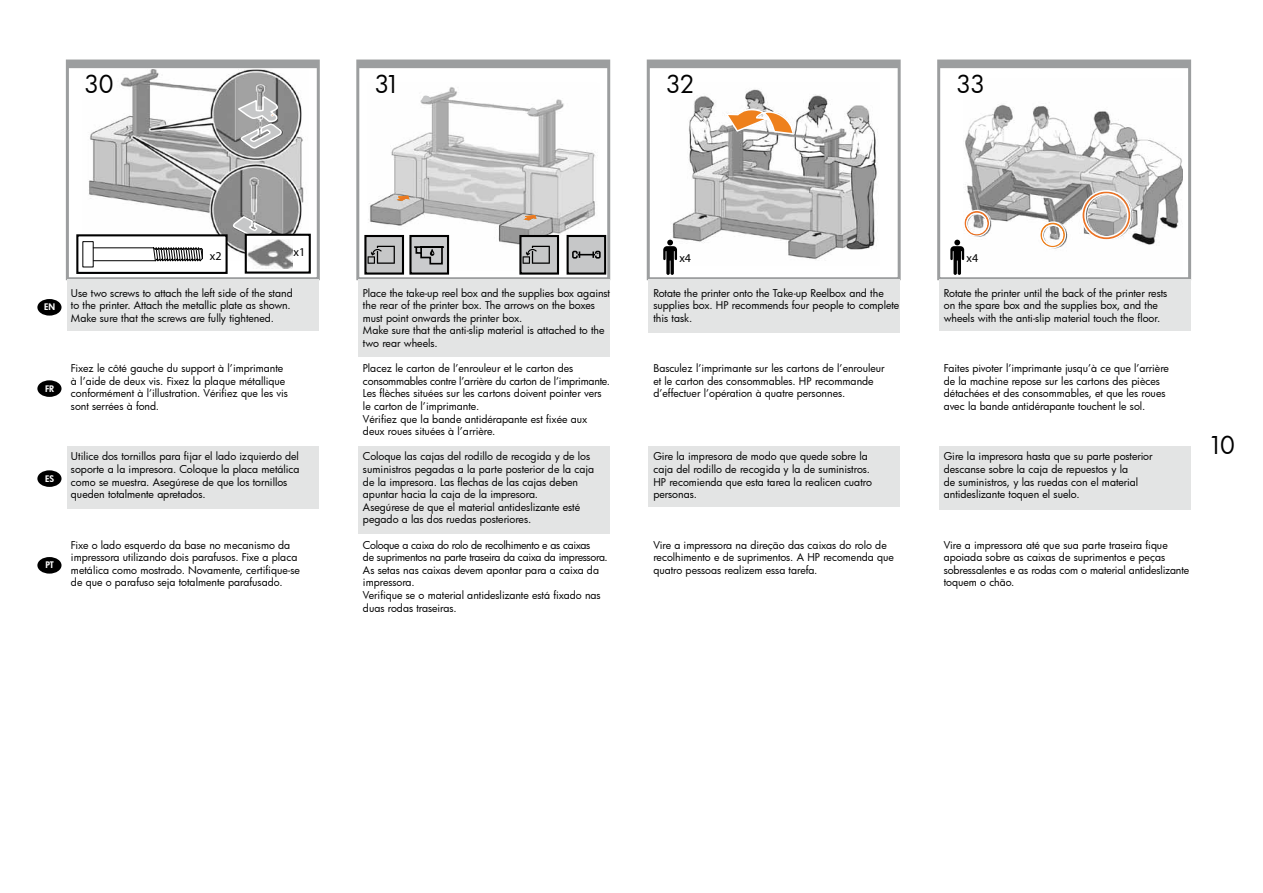
<style>
.page{position:relative;width:1263px;height:893px;background:#fff}
.page>*{position:absolute;margin:0;border:0;box-sizing:border-box;transform-origin:0 0}
.t1{font:24px "Futura Bk";letter-spacing:-.055em;color:#000}
.t2{font:12px "Myriad Pro";color:#000}
.t3{font:10.5px/12.6px "Futura Bk";letter-spacing:-.005em;color:#000}
.t4{font:10.5px/12.6px "Futura Bk";letter-spacing:-.025em;color:#000}
.t5{font:8.85px "Futura Hv";letter-spacing:-.005em;color:#fff}
</style>
<div class="page">
<div style="left:66px;top:60px;width:254px;height:220px;border:3px solid #9c9e9f"></div>
<div style="left:356px;top:60px;width:254px;height:220px;border:3px solid #9c9e9f"></div>
<div style="left:647px;top:60px;width:254px;height:220px;border:3px solid #9c9e9f"></div>
<div style="left:937px;top:60px;width:254px;height:220px;border:3px solid #9c9e9f"></div>
<img style="left:368px;top:87px;width:232px;height:184px">
<img style="left:670px;top:89px;width:208px;height:171px">
<svg style="left:663px;top:240px;width:14px;height:35px"></svg>
<img style="left:88px;top:69px;width:220px;height:180px">
<div style="left:77px;top:235px;width:150px;height:38px;background:#fff"></div>
<div style="left:76px;top:234px;width:152px;height:40px;border:2px solid #000"></div>
<svg style="left:93px;top:247px;width:110px;height:15px"></svg>
<div style="left:246px;top:235px;width:64px;height:38px;background:#fff"></div>
<div style="left:245px;top:234px;width:66px;height:40px;border:2px solid #000"></div>
<svg style="left:520px;top:215px;width:17px;height:6px"></svg>
<svg style="left:393px;top:195px;width:17px;height:6px"></svg>
<svg style="left:527px;top:108px;width:11px;height:7px"></svg>
<svg style="left:421px;top:96px;width:10px;height:6px"></svg>
<img style="left:283px;top:240px;width:10px;height:29px">
<img style="left:964px;top:104px;width:218px;height:156px">
<svg style="left:950px;top:240px;width:14px;height:35px"></svg>
<div style="left:365px;top:236px;width:38px;height:38px;background:#c6c7c8"></div>
<div style="left:364px;top:235px;width:40px;height:40px;border:2px solid #000"></div>
<svg style="left:368px;top:246px;width:27px;height:18px"></svg>
<div style="left:520px;top:236px;width:38px;height:38px;background:#c6c7c8"></div>
<div style="left:519px;top:235px;width:40px;height:40px;border:2px solid #000"></div>
<svg style="left:523px;top:246px;width:27px;height:18px"></svg>
<div style="left:410px;top:236px;width:38px;height:38px;background:#cacbcd"></div>
<div style="left:409px;top:235px;width:40px;height:40px;border:2px solid #000"></div>
<svg style="left:414px;top:246px;width:31px;height:19px"></svg>
<div style="left:568px;top:236px;width:37px;height:38px;background:#c6c7c8"></div>
<div style="left:567px;top:235px;width:39px;height:40px;border:2px solid #000"></div>
<svg style="left:572px;top:251px;width:29px;height:8px"></svg>
<svg style="left:231px;top:95px;width:52px;height:184px"></svg>
<div style="left:67px;top:279px;width:252px;height:52px;background:#e3e4e4"></div>
<div style="left:358px;top:279px;width:251px;height:78px;background:#e3e4e4"></div>
<div style="left:648px;top:279px;width:252px;height:54px;background:#e3e4e4"></div>
<div style="left:939px;top:279px;width:252px;height:52px;background:#e3e4e4"></div>
<div style="left:67px;top:446px;width:252px;height:62px;background:#e3e4e4"></div>
<div style="left:358px;top:446px;width:251px;height:88px;background:#e3e4e4"></div>
<div style="left:648px;top:446px;width:252px;height:61px;background:#e3e4e4"></div>
<div style="left:939px;top:446px;width:252px;height:64px;background:#e3e4e4"></div>
<div style="left:37px;top:299px;width:25px;height:17px;background:#000;border-radius:50%"></div>
<div style="left:37px;top:380px;width:25px;height:17px;background:#000;border-radius:50%"></div>
<div style="left:37px;top:470px;width:25px;height:17px;background:#000;border-radius:50%"></div>
<div style="left:37px;top:557px;width:25px;height:17px;background:#000;border-radius:50%"></div>
<div style="left:1040px;top:222px;width:25px;height:25px;border:2px solid #ee801c;border-radius:50%"></div>
<div style="left:1039px;top:221px;width:27px;height:27px;border:1px solid #fff;border-radius:50%"></div>
<div style="left:1042px;top:225px;width:21px;height:21px;border:1px solid #fff;border-radius:50%"></div>
<div style="left:1042px;top:224px;width:21px;height:21px;border:1px solid #fff;border-radius:50%"></div>
<div style="left:964px;top:211px;width:25px;height:25px;border:2px solid #ec7325;border-radius:50%"></div>
<div style="left:963px;top:210px;width:27px;height:27px;border:1px solid #fff;border-radius:50%"></div>
<div style="left:966px;top:213px;width:21px;height:21px;border:1px solid #fff;border-radius:50%"></div>
<div style="left:1082px;top:191px;width:48px;height:49px;border:3px solid #ec7325;border-radius:50%"></div>
<div style="left:1081px;top:190px;width:51px;height:51px;border:1px solid #fff;border-radius:50%"></div>
<div style="left:1084px;top:193px;width:44px;height:44px;border:2px solid #fff;border-radius:50%"></div>
<svg style="left:724px;top:109px;width:71px;height:27px"></svg>
<h1 class="t1" style="left:84px;top:68px;width:31px">30</h1>
<h1 class="t1" style="left:374px;top:68px;width:27px">31</h1>
<h1 class="t1" style="left:666px;top:68px;width:30px">32</h1>
<h1 class="t1" style="left:956px;top:68px;width:30px">33</h1>
<p class="t5" style="left:44px;top:301px;width:13px">EN</p>
<p class="t5" style="left:45px;top:382px;width:11px">FR</p>
<p class="t2" style="left:210px;top:248px;width:13px">x2</p>
<p class="t2" style="left:293px;top:245px;width:13px">x1</p>
<p class="t3" style="left:71px;top:286px;width:223px">Use two screws to attach the left side of the stand to the printer. Attach the metallic plate as shown.<br>Make sure that the screws are fully tightened.</p>
<p class="t3" style="left:71px;top:362px;width:218px">Fixez le côté gauche du support à l’imprimante à l’aide de deux vis. Fixez la plaque métallique conformément à l’illustration. Vérifiez que les vis sont serrées à fond.</p>
<p class="t5" style="left:45px;top:472px;width:10px">ES</p>
<p class="t5" style="left:45px;top:559px;width:10px">PT</p>
<p class="t3" style="left:71px;top:450px;width:230px">Utilice dos tornillos para fijar el lado izquierdo del soporte a la impresora. Coloque la placa metálica como se muestra. Asegúrese de que los tornillos queden totalmente apretados.</p>
<p class="t3" style="left:71px;top:538px;width:230px">Fixe o lado esquerdo da base no mecanismo da impressora utilizando dois parafusos. Fixe a placa metálica como mostrado. Novamente, certifique-se de que o parafuso seja totalmente parafusado.</p>
<p class="t3" style="left:363px;top:286px;width:249px">Place the take-up reel box and the supplies box against the rear of the printer box. The arrows on the boxes must point onwards the printer box.<br>Make sure that the anti-slip material is attached to the two rear wheels.</p>
<p class="t3" style="left:363px;top:362px;width:249px">Placez le carton de l’enrouleur et le carton des consommables contre l’arrière du carton de l’imprimante.<br>Les flèches situées sur les cartons doivent pointer vers le carton de l’imprimante.<br>Vérifiez que la bande antidérapante est fixée aux deux roues situées à l’arrière.</p>
<p class="t3" style="left:363px;top:450px;width:233px">Coloque las cajas del rodillo de recogida y de los suministros pegadas a la parte posterior de la caja de la impresora. Las flechas de las cajas deben apuntar hacia la caja de la impresora.<br>Asegúrese de que el material antideslizante esté pegado a las dos ruedas posteriores.</p>
<p class="t4" style="left:363px;top:538px;width:246px">Coloque a caixa do rolo de recolhimento e as caixas<br>de suprimentos na parte traseira da caixa da impressora.<br>As setas nas caixas devem apontar para a caixa da impressora.<br>Verifique se o material antideslizante está fixado nas duas rodas traseiras.</p>
<p class="t2" style="left:679px;top:251px;width:13px">x4</p>
<p class="t3" style="left:653px;top:286px;width:247px">Rotate the printer onto the Take-up Reelbox and the supplies box. HP recommends four people to complete this task.</p>
<p class="t3" style="left:653px;top:362px;width:233px">Basculez l’imprimante sur les cartons de l’enrouleur et le carton des consommables. HP recommande d’effectuer l’opération à quatre personnes.</p>
<p class="t3" style="left:653px;top:450px;width:220px">Gire la impresora de modo que quede sobre la caja del rodillo de recogida y la de suministros.<br>HP recomienda que esta tarea la realicen cuatro personas.</p>
<p class="t3" style="left:653px;top:538px;width:242px">Vire a impressora na direção das caixas do rolo de recolhimento e de suprimentos. A HP recomenda que quatro pessoas realizem essa tarefa.</p>
<p class="t2" style="left:966px;top:251px;width:13px">x4</p>
<p class="t3" style="left:944px;top:286px;width:225px">Rotate the printer until the back of the printer rests on the spare box and the supplies box, and the wheels with the anti-slip material touch the floor.</p>
<p class="t3" style="left:944px;top:362px;width:227px">Faites pivoter l’imprimante jusqu’à ce que l’arrière de la machine repose sur les cartons des pièces détachées et des consommables, et que les roues avec la bande antidérapante touchent le sol.</p>
<p class="t3" style="left:944px;top:450px;width:210px">Gire la impresora hasta que su parte posterior descanse sobre la caja de repuestos y la<br>de suministros, y las ruedas con el material antideslizante toquen el suelo.</p>
<p class="t3" style="left:944px;top:538px;width:247px">Vire a impressora até que sua parte traseira fique apoiada sobre as caixas de suprimentos e peças sobressalentes e as rodas com o material antideslizante toquem o chão.</p>
<h1 class="t1" style="left:1208px;top:429px;width:28px">10</h1>
</div>
